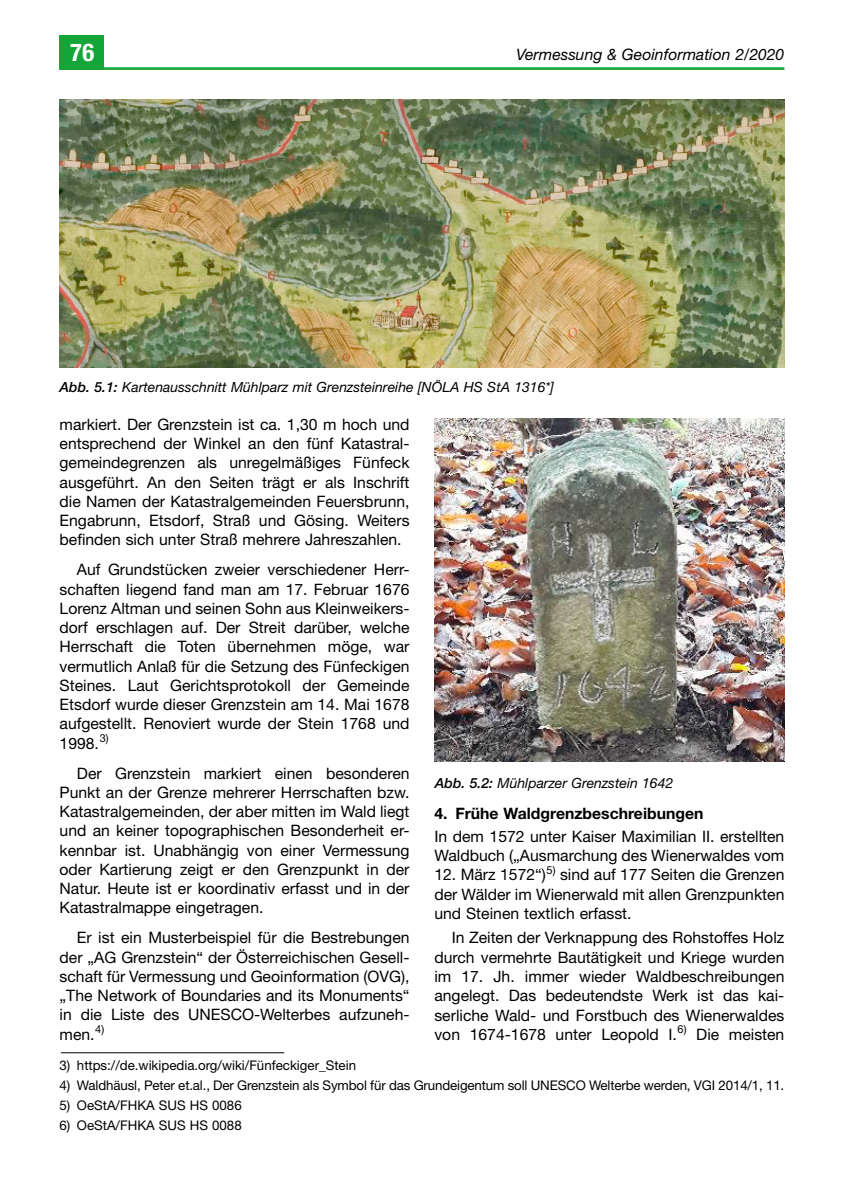
<style>
.page{position:relative;width:844px;height:1191px;background:#fff}
.page>*{position:absolute;margin:0;border:0;box-sizing:border-box;transform-origin:0 0}
.t1{font:700 condensed 24.5px "Helvetica Neue LT Std";color:#fff}
.Hauptartikel_Body{font:15.75px/19.2px "Helvetica Neue LT Std";color:#000;text-align:justify}
.Hauptartikel_Body_No{font:15.75px/19.2px "Helvetica Neue LT Std";color:#000;text-align:justify}
.t2{font:italic 15.75px "Helvetica Neue LT Std";color:#000}
.Hauptartikel_H1{font:700 15.75px "Helvetica Neue LT Std";color:#000}
.Hauptartikel_Bildleg{font:italic 14px "Helvetica Neue LT Std";color:#000}
.Hauptartikel_Fußnote{font:13.3px "Helvetica Neue LT Std";letter-spacing:-.01em;color:#000}
.s1{font-weight:500}
</style>
<div class="page">
<hr style="left:60px;top:67px;width:724px;height:3px;background:#13a538">
<div style="left:60px;top:35px;width:44px;height:35px;background:#13a538"></div>
<img style="left:60px;top:99px;width:724px;height:268px">
<img style="left:434px;top:418px;width:350px;height:344px">
<hr style="left:61px;top:1052px;width:223px;height:1px;background:#000">
<h1 class="t1" style="left:70px;top:38px;width:26px">76</h1>
<p class="t2" style="left:516px;top:44px;width:270px">Vermessung &amp; Geoinformation 2/2020</p>
<p class="Hauptartikel_Bildleg" style="left:60px;top:379px;width:496px"><span class="s1">Abb. 5.1:</span> Kartenausschnitt Mühlparz mit Grenzsteinreihe [NÖLA HS StA 1316*]</p>
<p class="Hauptartikel_Body_No" style="left:60px;top:414px;width:351px">markiert. Der Grenzstein ist ca. 1,30 m hoch und entsprechend der Winkel an den fünf Katastral&shy;gemeindegrenzen als unregelmäßiges Fünfeck ausgeführt. An den Seiten trägt er als Inschrift die Namen der Katastralgemeinden Feuersbrunn, Engabrunn, Etsdorf, Straß und Gösing. Weiters befinden sich unter Straß mehrere Jahreszahlen.</p>
<p class="Hauptartikel_Body" style="left:60px;top:560px;width:351px;text-indent:17px">Auf Grundstücken zweier verschiedener Herr&shy;schaften liegend fand man am 17. Februar 1676<br>Lorenz Altman und seinen Sohn aus Kleinweikers&shy;dorf erschlagen auf. Der Streit darüber, welche Herrschaft die Toten übernehmen möge, war vermutlich Anlaß für die Setzung des Fünfeckigen Steines. Laut Gerichtsprotokoll der Gemeinde Etsdorf wurde dieser Grenzstein am 14. Mai 1678 aufgestellt. Renoviert wurde der Stein 1768 und 1998.<sup>3)</sup></p>
<p class="Hauptartikel_Body" style="left:60px;top:763px;width:351px;text-indent:17px">Der Grenzstein markiert einen besonderen Punkt an der Grenze mehrerer Herrschaften bzw.<br>Katastralgemeinden, der aber mitten im Wald liegt und an keiner topographischen Besonderheit er&shy;kennbar ist. Unabhängig von einer Vermessung oder Kartierung zeigt er den Grenzpunkt in der Natur. Heute ist er koordinativ erfasst und in der Katastralmappe eingetragen.</p>
<p class="Hauptartikel_Body" style="left:60px;top:928px;width:351px;text-indent:17px">Er ist ein Musterbeispiel für die Bestrebungen der „AG Grenzstein“ der Österreichischen Gesell&shy;schaft für Vermessung und Geoinformation (OVG), „The Network of Boundaries and its Monuments“ in die Liste des UNESCO-Welterbes aufzuneh&shy;men.<sup>4)</sup></p>
<p class="Hauptartikel_Bildleg" style="left:435px;top:774px;width:240px"><span class="s1">Abb. 5.2:</span> Mühlparzer Grenzstein 1642</p>
<p class="Hauptartikel_H1" style="left:434px;top:804px;width:270px">4. Frühe Waldgrenzbeschreibungen</p>
<p class="Hauptartikel_Body_No" style="left:434px;top:826px;width:351px">In dem 1572 unter Kaiser Maximilian II. erstellten<br>Waldbuch („Ausmarchung des Wienerwaldes vom</p>
<p class="Hauptartikel_Body_No" style="left:434px;top:865px;width:351px">12. März 1572“)<sup>5)</sup> sind auf 177 Seiten die Grenzen der Wälder im Wienerwald mit allen Grenzpunkten und Steinen textlich erfasst.</p>
<p class="Hauptartikel_Body" style="left:434px;top:928px;width:351px;text-indent:17px">In Zeiten der Verknappung des Rohstoffes Holz durch vermehrte Bautätigkeit und Kriege wurden im 17. Jh. immer wieder Waldbeschreibungen angelegt. Das bedeutendste Werk ist das kai&shy;serliche Wald- und Forstbuch des Wienerwaldes von 1674-1678 unter Leopold I.<sup>6)</sup> Die meisten</p>
<p class="Hauptartikel_Fußnote" style="left:60px;top:1057px;width:298px">3) https://de.wikipedia.org/wiki/Fünfeckiger_Stein</p>
<p class="Hauptartikel_Fußnote" style="left:60px;top:1077px;width:726px">4) Waldhäusl, Peter et.al., Der Grenzstein als Symbol für das Grundeigentum soll UNESCO Welterbe werden, VGI 2014/1, 11.</p>
<p class="Hauptartikel_Fußnote" style="left:60px;top:1097px;width:184px">5) OeStA/FHKA SUS HS 0086</p>
<p class="Hauptartikel_Fußnote" style="left:60px;top:1117px;width:184px">6) OeStA/FHKA SUS HS 0088</p>
</div>
